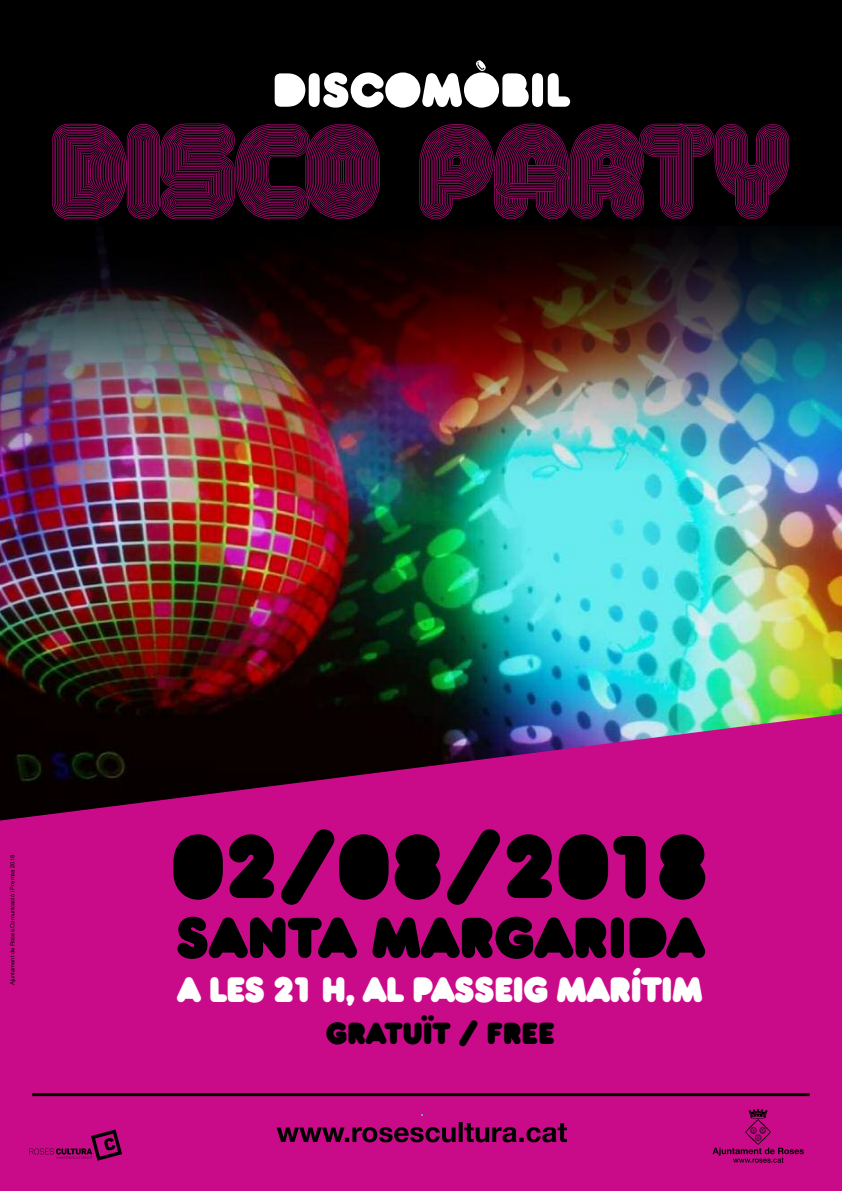
<style>
.page{position:relative;width:842px;height:1191px;background:#fff}
.page>*{position:absolute;margin:0;border:0;box-sizing:border-box;transform-origin:0 0}
.t1{font:130px "Alt Retro";color:#ca0b89}
.t2{font:93px "RNSBARUTABLACK";color:#000}
.t3{font:60px "RNSBARUTABLACK";color:#000}
.t4{font:50px "RNSBARUTABLACK";color:#fff}
.t5{font:37px "RNSBARUTABLACK";letter-spacing:-.015em;color:#fff}
.t6{font:32px "RNSBARUTABLACK";color:#000}
.t7{font:5.8px "Helvetica";color:#000}
</style>
<div class="page">
<div style="left:0;top:821px;width:842px;height:370px;background:#ca0b89"></div>
<div style="left:0;top:0;width:842px;height:830px;background:#000"></div>
<img style="left:0;top:231px;width:842px;height:483px">
<svg style="left:712px;top:1147px;width:92px;height:15px"></svg>
<img style="left:746px;top:1109px;width:25px;height:35px">
<hr style="left:32px;top:1093px;width:778px;height:3px;background:#000">
<svg style="left:277px;top:1122px;width:290px;height:20px"></svg>
<svg style="left:29px;top:1129px;width:93px;height:31px"></svg>
<svg style="left:0;top:714px;width:842px;height:116px;fill:#ca0b89"></svg>
<h3 class="t4" style="left:272px;top:60px;width:299px">DISCOMÒBIL</h3>
<h1 class="t1" style="left:52px;top:122px;width:739px">DISCO PARTY</h1>
<p class="t7" style="left:9px;top:985px;width:132px;rotate:-90deg">Ajuntament de Roses.Comunicació i Premsa 2018</p>
<h2 class="t2" style="left:171px;top:811px;width:539px">02/08/2018</h2>
<h3 class="t3" style="left:176px;top:902px;width:530px">SANTA MARGARIDA</h3>
<h3 class="t5" style="left:177px;top:968px;width:527px">A LES 21 H, AL PASSEIG MARÍTIM</h3>
<h3 class="t6" style="left:326px;top:1014px;width:230px">GRATUÏT / FREE</h3>
</div>
